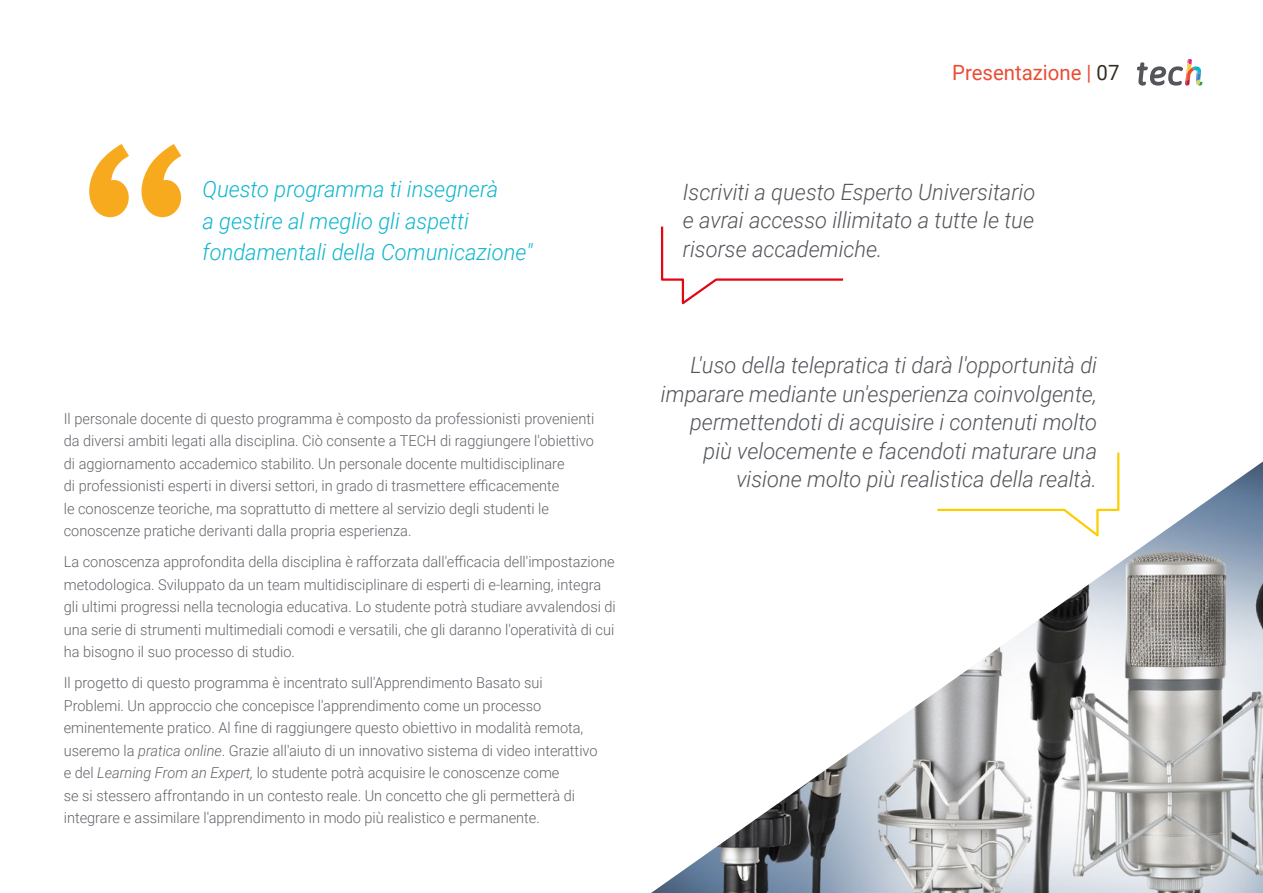
<style>
.page{position:relative;width:1263px;height:893px;background:#fff}
.page>*{position:absolute;margin:0;border:0;box-sizing:border-box;transform-origin:0 0}
.t1{font:italic 300 22.5px/28.5px "Roboto";color:#52555b;text-align:right}
.t2{font:italic 300 22.5px/31.5px "Roboto";color:#0fb6cf}
.t3{font:21px "Roboto";color:#e94d35}
.t4{font:300 15px/22.5px "Roboto";color:#61646a}
.s1{font-style:italic}
.s2{color:#312e20}
</style>
<div class="page">
<svg style="left:89px;top:144px;width:92px;height:73px"></svg>
<img style="left:651px;top:461px;width:612px;height:432px">
<svg style="left:935px;top:452px;width:185px;height:88px"></svg>
<svg style="left:661px;top:226px;width:183px;height:79px"></svg>
<svg style="left:1137px;top:59px;width:65px;height:27px"></svg>
<h1 class="t2" style="left:203px;top:173px;width:331px">Questo programma ti insegnerà<br>a gestire al meglio gli aspetti fondamentali della Comunicazione"</h1>
<p class="t4" style="left:64px;top:407px;width:532px">Il personale docente di questo programma è composto da professionisti provenienti da diversi ambiti legati alla disciplina. Ciò consente a TECH di raggiungere l'obiettivo di aggiornamento accademico stabilito. Un personale docente multidisciplinare<br>di professionisti esperti in diversi settori, in grado di trasmettere efficacemente<br>le conoscenze teoriche, ma soprattutto di mettere al servizio degli studenti le conoscenze pratiche derivanti dalla propria esperienza.</p>
<p class="t4" style="left:64px;top:550px;width:554px">La conoscenza approfondita della disciplina è rafforzata dall'efficacia dell'impostazione metodologica. Sviluppato da un team multidisciplinare di esperti di e-learning, integra gli ultimi progressi nella tecnologia educativa. Lo studente potrà studiare avvalendosi di una serie di strumenti multimediali comodi e versatili, che gli daranno l'operatività di cui ha bisogno il suo processo di studio.</p>
<p class="t4" style="left:64px;top:671px;width:535px">Il progetto di questo programma è incentrato sull'Apprendimento Basato sui Problemi. Un approccio che concepisce l'apprendimento come un processo eminentemente pratico. Al fine di raggiungere questo obiettivo in modalità remota, useremo la <span class="s1">pratica online</span>. Grazie all'aiuto di un innovativo sistema di video interattivo e del <span class="s1">Learning From an Expert,</span> lo studente potrà acquisire le conoscenze come<br>se si stessero affrontando in un contesto reale. Un concetto che gli permetterà di integrare e assimilare l'apprendimento in modo più realistico e permanente.</p>
<h2 class="t3" style="left:952px;top:57px;width:169px">Presentazione | <span class="s2">07</span></h2>
<h1 class="t1" style="left:683px;top:177px;width:354px;text-align:justify">Iscriviti a questo Esperto Universitario e avrai accesso illimitato a tutte le tue risorse accademiche.</h1>
<h1 class="t1" style="left:661px;top:350px;width:438px">L'uso della telepratica ti darà l'opportunità di imparare mediante un'esperienza coinvolgente, permettendoti di acquisire i contenuti molto più velocemente e facendoti maturare una visione molto più realistica della realtà.</h1>
</div>
